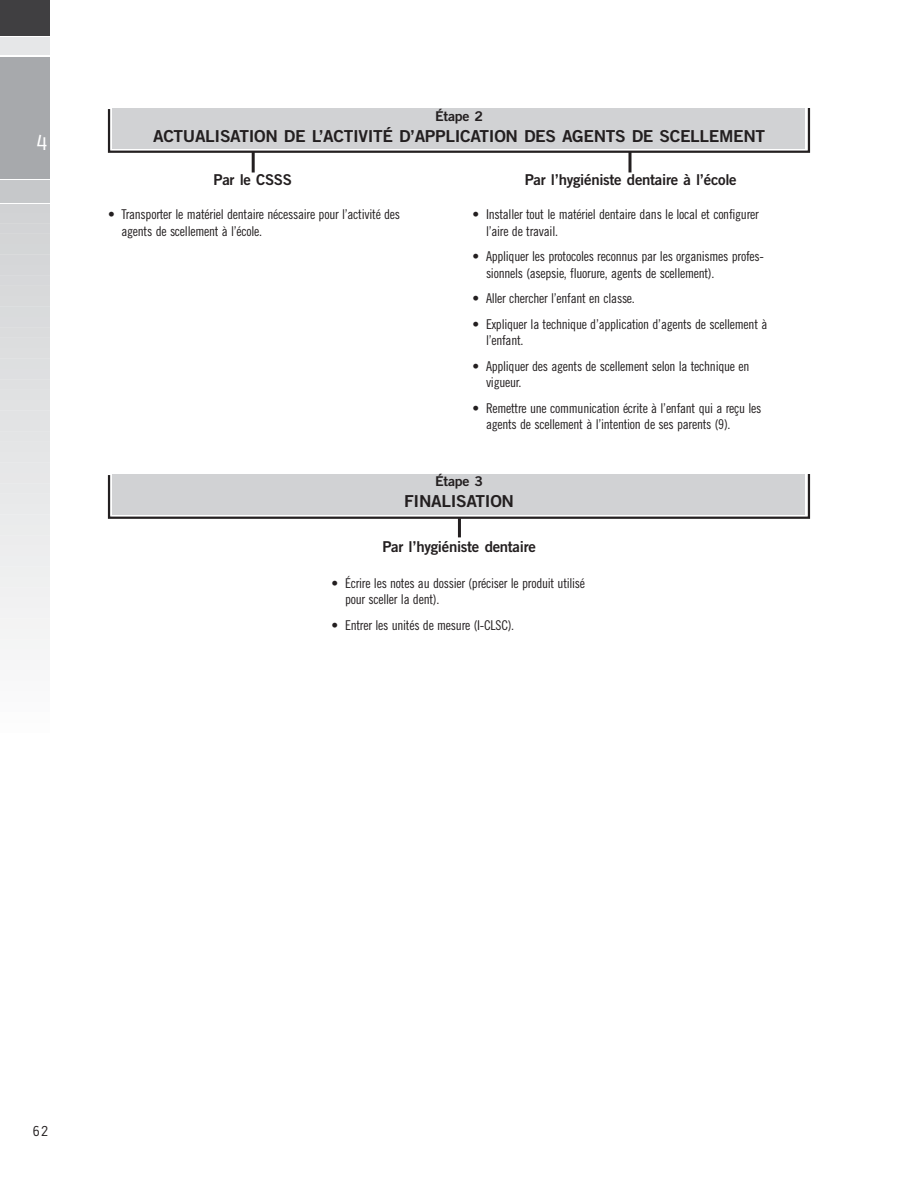
<style>
.page{position:relative;width:918px;height:1188px;background:#fff}
.page>*{position:absolute;margin:0;border:0;box-sizing:border-box;transform-origin:0 0}
.t1{font:22.5px "Orator";color:#fff;scale:1.1 1}
.t2{font:16.5px "Trade Gothic Bold Two";letter-spacing:-.02em;color:#231f20;scale:1.05 1}
.t3{font:15px "Trade Gothic Bold Two";letter-spacing:-.02em;color:#231f20}
.t4{font:15px "Orator";color:#231f20}
.t5{font:13.5px/16.5px "Trade Gothic Cond Eighteen";letter-spacing:-.02em;color:#231f20}
.t6{font:13.5px "Trade Gothic Bold Two";letter-spacing:-.02em;color:#231f20;scale:1.05 1}
</style>
<div class="page">
<hr style="left:458px;top:518px;width:3px;height:19px;background:#231f20">
<svg style="left:107px;top:474px;width:704px;height:46px;background:#cbccce"></svg>
<hr style="left:252px;top:152px;width:3px;height:20px;background:#231f20">
<hr style="left:628px;top:152px;width:3px;height:20px;background:#231f20">
<hr style="left:0;top:206px;width:50px;height:4px;background:#d1d2d4">
<hr style="left:0;top:216px;width:50px;height:4px;background:#d2d3d5">
<hr style="left:0;top:227px;width:50px;height:3px;background:#d3d4d6">
<hr style="left:0;top:237px;width:50px;height:4px;background:#d4d5d6">
<hr style="left:0;top:247px;width:50px;height:4px;background:#d4d6d7">
<hr style="left:0;top:258px;width:50px;height:4px;background:#d5d6d8">
<hr style="left:0;top:268px;width:50px;height:4px;background:#d6d7d9">
<hr style="left:0;top:279px;width:50px;height:3px;background:#d7d8da">
<hr style="left:0;top:289px;width:50px;height:4px;background:#d8d9da">
<hr style="left:0;top:299px;width:50px;height:4px;background:#d9dadb">
<hr style="left:0;top:310px;width:50px;height:4px;background:#d9dbdc">
<hr style="left:0;top:320px;width:50px;height:4px;background:#dadbdd">
<hr style="left:0;top:331px;width:50px;height:3px;background:#dbdcdd">
<hr style="left:0;top:341px;width:50px;height:4px;background:#dcddde">
<hr style="left:0;top:351px;width:50px;height:4px;background:#dddedf">
<hr style="left:0;top:362px;width:50px;height:4px;background:#dddfe0">
<hr style="left:0;top:372px;width:50px;height:4px;background:#dedfe1">
<hr style="left:0;top:383px;width:50px;height:3px;background:#dfe0e1">
<hr style="left:0;top:393px;width:50px;height:4px;background:#e0e1e2">
<hr style="left:0;top:403px;width:50px;height:4px;background:#e1e2e3">
<hr style="left:0;top:414px;width:50px;height:4px;background:#e2e3e4">
<hr style="left:0;top:424px;width:50px;height:4px;background:#e2e3e4">
<hr style="left:0;top:435px;width:50px;height:3px;background:#e3e4e5">
<hr style="left:0;top:445px;width:50px;height:4px;background:#e4e5e6">
<hr style="left:0;top:455px;width:50px;height:4px;background:#e5e6e7">
<hr style="left:0;top:466px;width:50px;height:4px;background:#e6e7e8">
<hr style="left:0;top:476px;width:50px;height:4px;background:#e7e7e8">
<hr style="left:0;top:487px;width:50px;height:3px;background:#e7e8e9">
<hr style="left:0;top:497px;width:50px;height:4px;background:#e8e9ea">
<hr style="left:0;top:507px;width:50px;height:4px;background:#e9eaeb">
<hr style="left:0;top:518px;width:50px;height:4px;background:#eaebec">
<hr style="left:0;top:528px;width:50px;height:4px;background:#ebecec">
<hr style="left:0;top:539px;width:50px;height:3px;background:#ececed">
<hr style="left:0;top:549px;width:50px;height:4px;background:#ededee">
<hr style="left:0;top:559px;width:50px;height:4px;background:#edeeef">
<hr style="left:0;top:570px;width:50px;height:4px;background:#eeefef">
<hr style="left:0;top:580px;width:50px;height:4px;background:#eff0f0">
<hr style="left:0;top:591px;width:50px;height:3px;background:#f0f0f1">
<hr style="left:0;top:601px;width:50px;height:4px;background:#f1f1f2">
<hr style="left:0;top:611px;width:50px;height:4px;background:#f2f2f3">
<hr style="left:0;top:622px;width:50px;height:4px;background:#f3f3f3">
<hr style="left:0;top:632px;width:50px;height:4px;background:#f3f4f4">
<hr style="left:0;top:643px;width:50px;height:3px;background:#f4f5f5">
<hr style="left:0;top:653px;width:50px;height:4px;background:#f5f5f6">
<hr style="left:0;top:663px;width:50px;height:4px;background:#f6f6f7">
<hr style="left:0;top:674px;width:50px;height:4px;background:#f7f7f8">
<hr style="left:0;top:684px;width:50px;height:4px;background:#f8f8f9">
<hr style="left:0;top:695px;width:50px;height:3px;background:#f9f9fa">
<hr style="left:0;top:705px;width:50px;height:4px;background:#fafafb">
<div style="left:0;top:0;width:50px;height:36px;background:#403f41"></div>
<div style="left:0;top:57px;width:50px;height:121px;background:#a7a9ac"></div>
<div style="left:0;top:38px;width:50px;height:18px;background:#e6e7e8"></div>
<div style="left:0;top:180px;width:50px;height:22px;background:#c6c8ca"></div>
<svg style="left:107px;top:108px;width:704px;height:46px;background:#cbccce"></svg>
<h1 class="t1" style="left:35px;top:130px;width:15px">4</h1>
<p class="t6" style="left:435px;top:111px;width:47px">Étape 2</p>
<p class="t2" style="left:153px;top:130px;width:584px">ACTUALISATION DE L’ACTIVITÉ D’APPLICATION DES AGENTS DE SCELLEMENT</p>
<p class="t3" style="left:213px;top:174px;width:80px">Par le CSSS</p>
<p class="t3" style="left:525px;top:174px;width:214px">Par l’hygiéniste dentaire à l’école</p>
<p class="t5" style="left:122px;top:207px;width:280px;text-indent:-14px">• Transporter le matériel dentaire nécessaire pour l’activité des agents de scellement à l’école.</p>
<p class="t5" style="left:486px;top:207px;width:274px;text-indent:-14px">• Installer tout le matériel dentaire dans le local et configurer l’aire de travail.</p>
<p class="t5" style="left:486px;top:249px;width:280px;text-indent:-14px">• Appliquer les protocoles reconnus par les organismes profes&shy;sionnels (asepsie, fluorure, agents de scellement).</p>
<p class="t5" style="left:472px;top:291px;width:164px">• Aller chercher l’enfant en classe.</p>
<p class="t5" style="left:486px;top:317px;width:283px;text-indent:-14px">• Expliquer la technique d’application d’agents de scellement à l’enfant.</p>
<p class="t5" style="left:486px;top:359px;width:265px;text-indent:-14px">• Appliquer des agents de scellement selon la technique en vigueur.</p>
<p class="t5" style="left:486px;top:401px;width:277px;text-indent:-14px">• Remettre une communication écrite à l’enfant qui a reçu les agents de scellement à l’intention de ses parents (9).</p>
<p class="t6" style="left:435px;top:476px;width:47px">Étape 3</p>
<p class="t2" style="left:404px;top:495px;width:106px">FINALISATION</p>
<p class="t3" style="left:382px;top:541px;width:155px">Par l’hygiéniste dentaire</p>
<p class="t5" style="left:345px;top:576px;width:242px;text-indent:-14px">• Écrire les notes au dossier (préciser le produit utilisé pour sceller la dent).</p>
<p class="t5" style="left:332px;top:618px;width:184px">• Entrer les unités de mesure (I-CLSC).</p>
<p class="t4" style="left:32px;top:1122px;width:19px">62</p>
</div>
